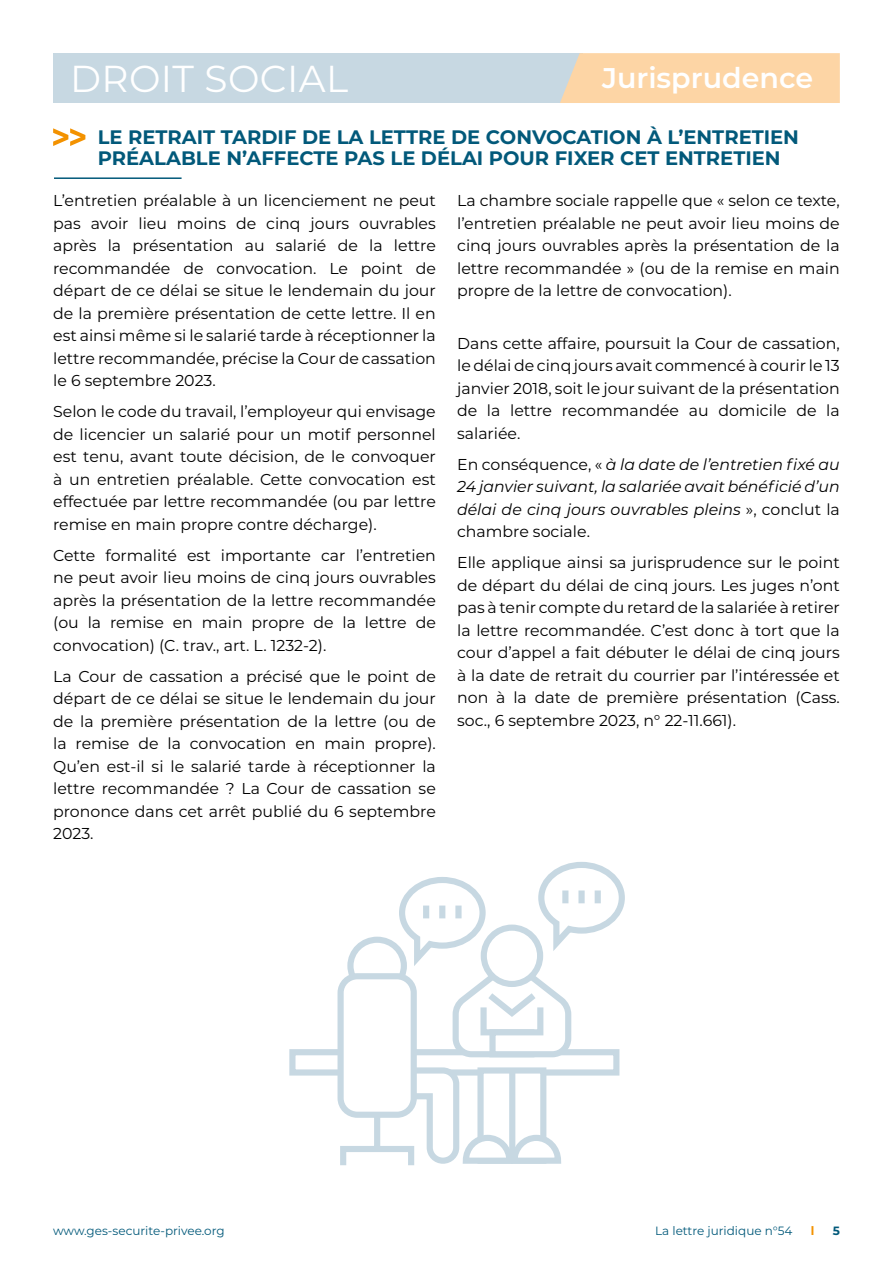
<style>
.page{position:relative;width:893px;height:1263px;background:#fff}
.page>*{position:absolute;margin:0;border:0;box-sizing:border-box;transform-origin:0 0}
.t1{font:37.5px "Montserrat";letter-spacing:.01em;color:#fff}
.t2{font:600 28.5px "Montserrat";color:#fff}
.t3{font:700 19.5px/21px "Montserrat";color:#02597a}
.t4{font:15.75px/22.5px "Montserrat";color:#000;text-align:justify}
.t5{font:italic 15.75px/22.5px "Montserrat";color:#000;text-align:justify}
.t6{font:12px "Montserrat";color:#02597a}
.t7{font:700 12px "Montserrat";color:#f39200}
.t8{font:700 12px "Montserrat";color:#02597a}
.s1{font-style:normal}
</style>
<div class="page">
<div style="left:53px;top:53px;width:530px;height:50px;background:#c7d8e2"></div>
<div style="left:560px;top:53px;width:280px;height:50px;background:#fdd5a5"></div>
<hr style="left:54px;top:177px;width:128px;height:2px;background:#02597a">
<svg style="left:53px;top:128px;width:32px;height:18px"></svg>
<div style="left:289px;top:1049px;width:330px;height:26px;background:#fff;border:6px solid #c7d8e2"></div>
<svg style="left:337px;top:862px;width:288px;height:304px"></svg>
<div style="left:455px;top:905px;width:7px;height:13px;background:#c7d8e2"></div>
<div style="left:439px;top:905px;width:6px;height:13px;background:#c7d8e2"></div>
<div style="left:423px;top:905px;width:6px;height:13px;background:#c7d8e2"></div>
<h1 class="t1" style="left:70px;top:53px;width:280px">DROIT SOCIAL</h1>
<h2 class="t2" style="left:602px;top:58px;width:213px">Jurisprudence</h2>
<p class="t3" style="left:98px;top:125px;width:703px">LE RETRAIT TARDIF DE LA LETTRE DE CONVOCATION À L’ENTRETIEN<br>PRÉALABLE N’AFFECTE PAS LE DÉLAI POUR FIXER CET ENTRETIEN</p>
<p class="t4" style="left:53px;top:189px;width:384px">L’entretien préalable à un licenciement ne peut pas avoir lieu moins de cinq jours ouvrables après la présentation au salarié de la lettre recommandée de convocation. Le point de départ de ce délai se situe le lendemain du jour de la première présentation de cette lettre. Il en est ainsi même si le salarié tarde à réceptionner la lettre recommandée, précise la Cour de cassation le 6 septembre 2023.</p>
<p class="t4" style="left:53px;top:400px;width:384px">Selon le code du travail, l’employeur qui envisage de licencier un salarié pour un motif personnel est tenu, avant toute décision, de le convoquer à un entretien préalable. Cette convocation est effectuée par lettre recommandée (ou par lettre remise en main propre contre décharge).</p>
<p class="t4" style="left:53px;top:543px;width:384px">Cette formalité est importante car l’entretien ne peut avoir lieu moins de cinq jours ouvrables après la présentation de la lettre recommandée (ou la remise en main propre de la lettre de convocation) (C. trav., art. L. 1232-2).</p>
<p class="t4" style="left:53px;top:664px;width:384px">La Cour de cassation a précisé que le point de départ de ce délai se situe le lendemain du jour de la première présentation de la lettre (ou de la remise de la convocation en main propre).<br>Qu’en est-il si le salarié tarde à réceptionner la lettre recommandée ? La Cour de cassation se prononce dans cet arrêt publié du 6 septembre 2023.</p>
<p class="t4" style="left:457px;top:189px;width:384px">La chambre sociale rappelle que « selon ce texte, l’entretien préalable ne peut avoir lieu moins de cinq jours ouvrables après la présentation de la lettre recommandée » (ou de la remise en main propre de la lettre de convocation).</p>
<p class="t4" style="left:457px;top:331px;width:384px">Dans cette affaire, poursuit la Cour de cassation, le délai de cinq jours avait commencé à courir le 13 janvier 2018, soit le jour suivant de la présentation de la lettre recommandée au domicile de la salariée.</p>
<p class="t5" style="left:457px;top:452px;width:384px"><span class="s1">En conséquence, «</span> à la date de l’entretien fixé au 24 janvier suivant, la salariée avait bénéficié d’un délai de cinq jours ouvrables pleins <span class="s1">», conclut la chambre sociale.</span></p>
<p class="t4" style="left:457px;top:551px;width:384px">Elle applique ainsi sa jurisprudence sur le point de départ du délai de cinq jours. Les juges n’ont pas à tenir compte du retard de la salariée à retirer la lettre recommandée. C’est donc à tort que la cour d’appel a fait débuter le délai de cinq jours à la date de retrait du courrier par l’intéressée et non à la date de première présentation (Cass. soc., 6 septembre 2023, n° 22-11.661).</p>
<p class="t6" style="left:53px;top:1222px;width:173px">www.ges-securite-privee.org</p>
<p class="t6" style="left:655px;top:1222px;width:139px">La lettre juridique n°54</p>
<p class="t7" style="left:811px;top:1222px;width:5px">l</p>
<p class="t8" style="left:833px;top:1222px;width:9px">5</p>
</div>
